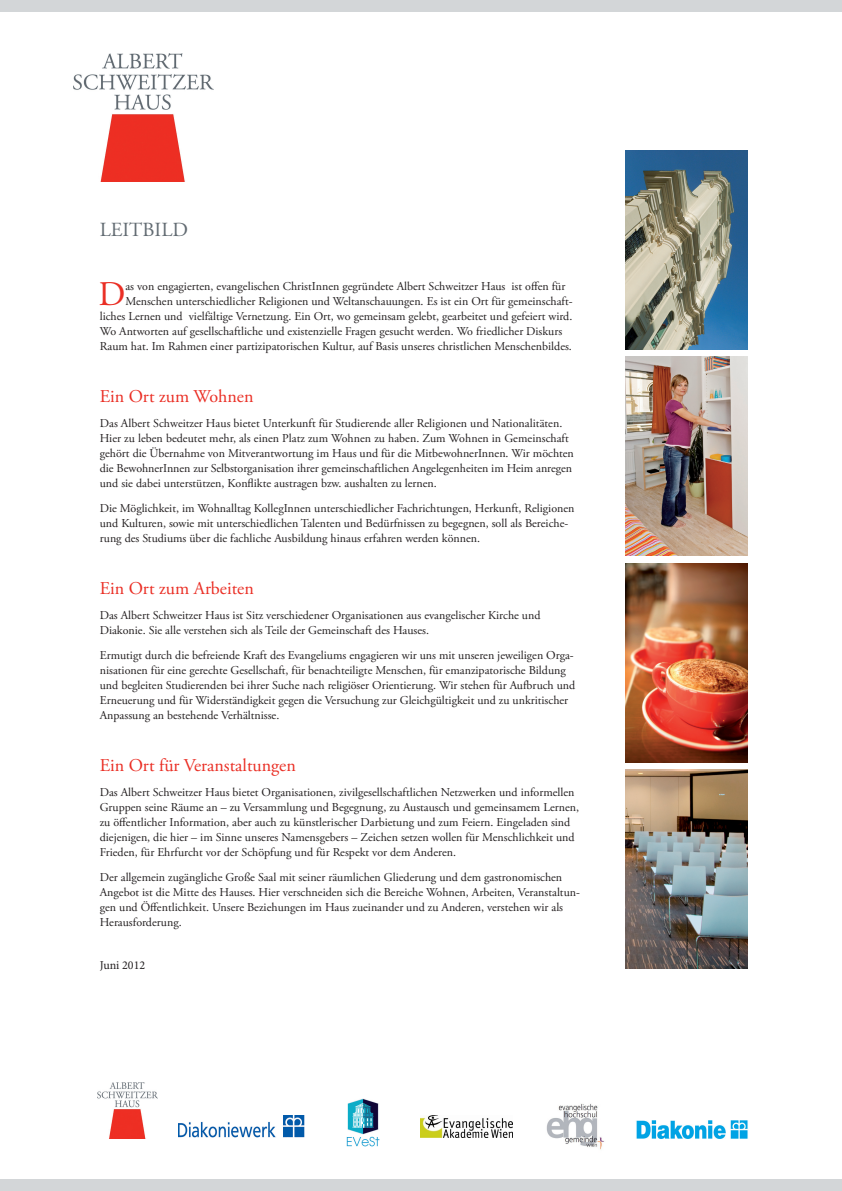
<style>
.page{position:relative;width:842px;height:1191px;background:#fff}
.page>*{position:absolute;margin:0;border:0;box-sizing:border-box;transform-origin:0 0}
.t1{font:34.6px "Adobe Garamond Pro";color:#ea2e24}
.t2{font:20px "Adobe Garamond Pro";color:#626b72}
.t3{font:18px "Adobe Garamond Pro";color:#ea2e24}
.t4{font:12px/15px "Adobe Garamond Pro";color:#231f20}
.t5{font:12px "Minion Pro";color:#231f20}
</style>
<div class="page">
<div style="left:0;top:0;width:842px;height:11px;background:#d3d6d8"></div>
<div style="left:0;top:1179px;width:842px;height:12px;background:#d3d6d8"></div>
<img style="left:626px;top:357px;width:121px;height:199px">
<img style="left:626px;top:150px;width:121px;height:199px">
<img style="left:626px;top:769px;width:121px;height:199px">
<img style="left:626px;top:563px;width:121px;height:199px">
<img style="left:179px;top:1116px;width:125px;height:21px">
<img style="left:546px;top:1103px;width:58px;height:47px">
<img style="left:97px;top:1082px;width:61px;height:56px">
<img style="left:346px;top:1098px;width:34px;height:48px">
<img style="left:420px;top:1115px;width:93px;height:22px">
<img style="left:636px;top:1121px;width:112px;height:18px">
<img style="left:73px;top:53px;width:140px;height:128px">
<h2 class="t2" style="left:100px;top:217px;width:90px">LEITBILD</h2>
<h1 class="t1" style="left:98px;top:273px;width:29px">D</h1>
<p class="t4" style="left:125px;top:279px;width:441px">as von engagierten, evangelischen ChristInnen gegründete Albert Schweitzer Haus ist offen für</p>
<p class="t4" style="left:125px;top:294px;width:449px">Menschen unterschiedlicher Religionen und Weltanschauungen. Es ist ein Ort für gemeinschaft-</p>
<p class="t4" style="left:100px;top:309px;width:474px">liches Lernen und vielfältige Vernetzung. Ein Ort, wo gemeinsam gelebt, gearbeitet und gefeiert wird.</p>
<p class="t4" style="left:100px;top:324px;width:464px">Wo Antworten auf gesellschaftliche und existenzielle Fragen gesucht werden. Wo friedlicher Diskurs</p>
<p class="t4" style="left:100px;top:339px;width:474px">Raum hat. Im Rahmen einer partizipatorischen Kultur, auf Basis unseres christlichen Menschenbildes.</p>
<h3 class="t3" style="left:100px;top:385px;width:155px">Ein Ort zum Wohnen</h3>
<p class="t4" style="left:100px;top:416px;width:476px">Das Albert Schweitzer Haus bietet Unterkunft für Studierende aller Religionen und Nationalitäten.<br>Hier zu leben bedeutet mehr, als einen Platz zum Wohnen zu haben. Zum Wohnen in Gemeinschaft gehört die Übernahme von Mitverantwortung im Haus und für die MitbewohnerInnen. Wir möchten die BewohnerInnen zur Selbstorganisation ihrer gemeinschaftlichen Angelegenheiten im Heim anregen und sie dabei unterstützen, Konflikte austragen bzw. aushalten zu lernen.</p>
<p class="t4" style="left:100px;top:501px;width:476px">Die Möglichkeit, im Wohnalltag KollegInnen unterschiedlicher Fachrichtungen, Herkunft, Religionen und Kulturen, sowie mit unterschiedlichen Talenten und Bedürfnissen zu begegnen, soll als Bereiche&shy;rung des Studiums über die fachliche Ausbildung hinaus erfahren werden können.</p>
<h3 class="t3" style="left:100px;top:577px;width:156px">Ein Ort zum Arbeiten</h3>
<p class="t4" style="left:100px;top:608px;width:442px">Das Albert Schweitzer Haus ist Sitz verschiedener Organisationen aus evangelischer Kirche und<br>Diakonie. Sie alle verstehen sich als Teile der Gemeinschaft des Hauses.</p>
<p class="t4" style="left:100px;top:648px;width:477px">Ermutigt durch die befreiende Kraft des Evangeliums engagieren wir uns mit unseren jeweiligen Orga&shy;nisationen für eine gerechte Gesellschaft, für benachteiligte Menschen, für emanzipatorische Bildung und begleiten Studierenden bei ihrer Suche nach religiöser Orientierung. Wir stehen für Aufbruch und Erneuerung und für Widerständigkeit gegen die Versuchung zur Gleichgültigkeit und zu unkritischer Anpassung an bestehende Verhältnisse.</p>
<h3 class="t3" style="left:100px;top:754px;width:198px">Ein Ort für Veranstaltungen</h3>
<p class="t4" style="left:100px;top:785px;width:481px">Das Albert Schweitzer Haus bietet Organisationen, zivilgesellschaftlichen Netzwerken und informellen Gruppen seine Räume an – zu Versammlung und Begegnung, zu Austausch und gemeinsamem Lernen, zu öffentlicher Information, aber auch zu künstlerischer Darbietung und zum Feiern. Eingeladen sind diejenigen, die hier – im Sinne unseres Namensgebers – Zeichen setzen wollen für Menschlichkeit und Frieden, für Ehrfurcht vor der Schöpfung und für Respekt vor dem Anderen.</p>
<p class="t4" style="left:100px;top:870px;width:482px">Der allgemein zugängliche Große Saal mit seiner räumlichen Gliederung und dem gastronomischen Angebot ist die Mitte des Hauses. Hier verschneiden sich die Bereiche Wohnen, Arbeiten, Veranstaltun&shy;gen und Öffentlichkeit. Unsere Beziehungen im Haus zueinander und zu Anderen, verstehen wir als Herausforderung.</p>
<p class="t5" style="left:100px;top:957px;width:47px">Juni 2012</p>
</div>
